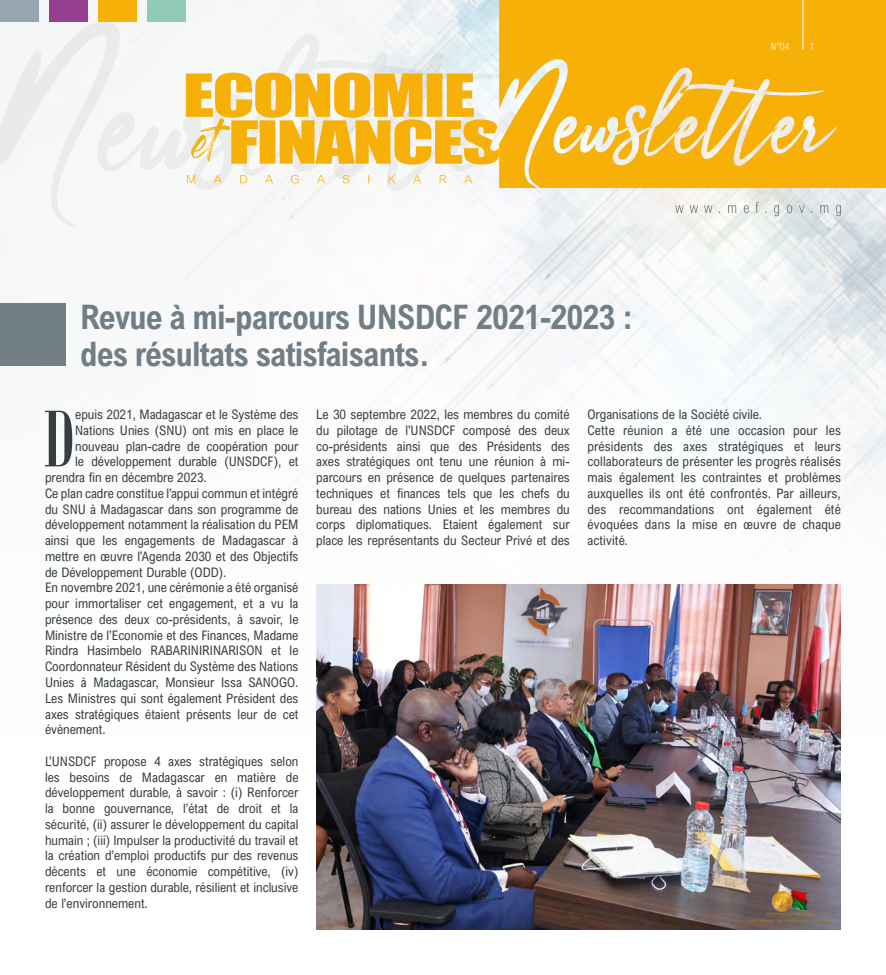
<style>
.page{position:relative;width:886px;height:975px;background:#fff}
.page>*{position:absolute;margin:0;border:0;box-sizing:border-box;transform-origin:0 0}
.t1{font:87.38px "Bodoni MT Condensed";color:#363e41}
.t2{font:700 33.75px/36.2px "Arial Nova Cond";letter-spacing:-.025em;color:#717e86}
.t3{font:13.12px/15.8px "Arial Nova Cond";color:#363e41;text-align:justify}
.t4{font:300 10px "Arial Nova Cond";color:#fff}
</style>
<div class="page">
<img style="left:38px;top:0;width:848px;height:741px">
<svg style="left:0;top:21px;width:553px;height:205px;fill:#f6f7f8"></svg>
<img style="left:317px;top:584px;width:523px;height:345px">
<svg style="left:675px;top:202px;width:166px;height:14px"></svg>
<svg style="left:499px;top:0;width:387px;height:188px;background:#f5b722"></svg>
<svg style="left:186px;top:73px;width:313px;height:91px"></svg>
<svg style="left:187px;top:175px;width:285px;height:8px"></svg>
<div style="left:147px;top:0;width:39px;height:21px;background:#91cab8"></div>
<div style="left:98px;top:0;width:39px;height:21px;background:#f6b008"></div>
<div style="left:49px;top:0;width:38px;height:21px;background:#943e90"></div>
<div style="left:0;top:0;width:38px;height:21px;background:#95a6b0"></div>
<hr style="left:803px;top:0;width:1px;height:49px;background:#fff">
<div style="left:0;top:303px;width:66px;height:63px;background:#717e86"></div>
<h2 class="t2" style="left:80px;top:298px;width:555px">Revue à mi-parcours UNSDCF 2021-2023 : des résultats satisfaisants.</h2>
<p class="t4" style="left:771px;top:40px;width:20px">N°04</p>
<p class="t4" style="left:810px;top:40px;width:6px">1</p>
<h1 class="t1" style="left:43px;top:386px;width:33px">D</h1>
<p class="t3" style="left:75px;top:406px;width:225px">epuis 2021, Madagascar et le Système des</p>
<p class="t3" style="left:75px;top:422px;width:225px">Nations Unies (SNU) ont mis en place le</p>
<p class="t3" style="left:75px;top:438px;width:225px">nouveau plan-cadre de coopération pour</p>
<p class="t3" style="left:75px;top:453px;width:225px">le développement durable (UNSDCF), et</p>
<p class="t3" style="left:45px;top:469px;width:163px">prendra fin en décembre 2023.</p>
<p class="t3" style="left:45px;top:485px;width:255px">Ce plan cadre constitue l’appui commun et intégré</p>
<p class="t3" style="left:45px;top:501px;width:255px">du SNU à Madagascar dans son programme de</p>
<p class="t3" style="left:45px;top:516px;width:255px">développement notamment la réalisation du PEM</p>
<p class="t3" style="left:45px;top:532px;width:255px">ainsi que les engagements de Madagascar à</p>
<p class="t3" style="left:45px;top:548px;width:255px">mettre en œuvre l’Agenda 2030 et des Objectifs</p>
<p class="t3" style="left:45px;top:564px;width:183px">de Développement Durable (ODD).</p>
<p class="t3" style="left:45px;top:579px;width:255px">En novembre 2021, une cérémonie a été organisé</p>
<p class="t3" style="left:45px;top:595px;width:255px">pour immortaliser cet engagement, et a vu la</p>
<p class="t3" style="left:45px;top:611px;width:255px">présence des deux co-présidents, à savoir, le</p>
<p class="t3" style="left:45px;top:627px;width:255px">Ministre de l’Economie et des Finances, Madame</p>
<p class="t3" style="left:45px;top:642px;width:255px">Rindra Hasimbelo RABARINIRINARISON et le</p>
<p class="t3" style="left:45px;top:658px;width:255px">Coordonnateur Résident du Système des Nations</p>
<p class="t3" style="left:45px;top:674px;width:255px">Unies à Madagascar, Monsieur Issa SANOGO.</p>
<p class="t3" style="left:45px;top:690px;width:255px">Les Ministres qui sont également Président des</p>
<p class="t3" style="left:45px;top:705px;width:255px">axes stratégiques étaient présents leur de cet</p>
<p class="t3" style="left:45px;top:721px;width:62px">évènement.</p>
<p class="t3" style="left:45px;top:753px;width:255px">L’UNSDCF propose 4 axes stratégiques selon les besoins de Madagascar en matière de développement durable, à savoir : (i) Renforcer la bonne gouvernance, l’état de droit et la sécurité, (ii) assurer le développement du capital humain ; (iii) Impulser la productivité du travail et la création d’emploi productifs pur des revenus décents et une économie compétitive, (iv) renforcer la gestion durable, résilient et inclusive de l’environnement.</p>
<p class="t3" style="left:316px;top:406px;width:255px">Le 30 septembre 2022, les membres du comité du pilotage de l’UNSDCF composé des deux co-présidents ainsi que des Présidents des axes stratégiques ont tenu une réunion à mi&shy;parcours en présence de quelques partenaires techniques et finances tels que les chefs du bureau des nations Unies et les membres du corps diplomatiques. Etaient également sur place les représentants du Secteur Privé et des</p>
<p class="t3" style="left:587px;top:406px;width:255px;text-align:left">Organisations de la Société civile.<br>Cette réunion a été une occasion pour les présidents des axes stratégiques et leurs collaborateurs de présenter les progrès réalisés mais également les contraintes et problèmes auxquelles ils ont été confrontés. Par ailleurs, des recommandations ont également été évoquées dans la mise en œuvre de chaque activité.</p>
</div>
